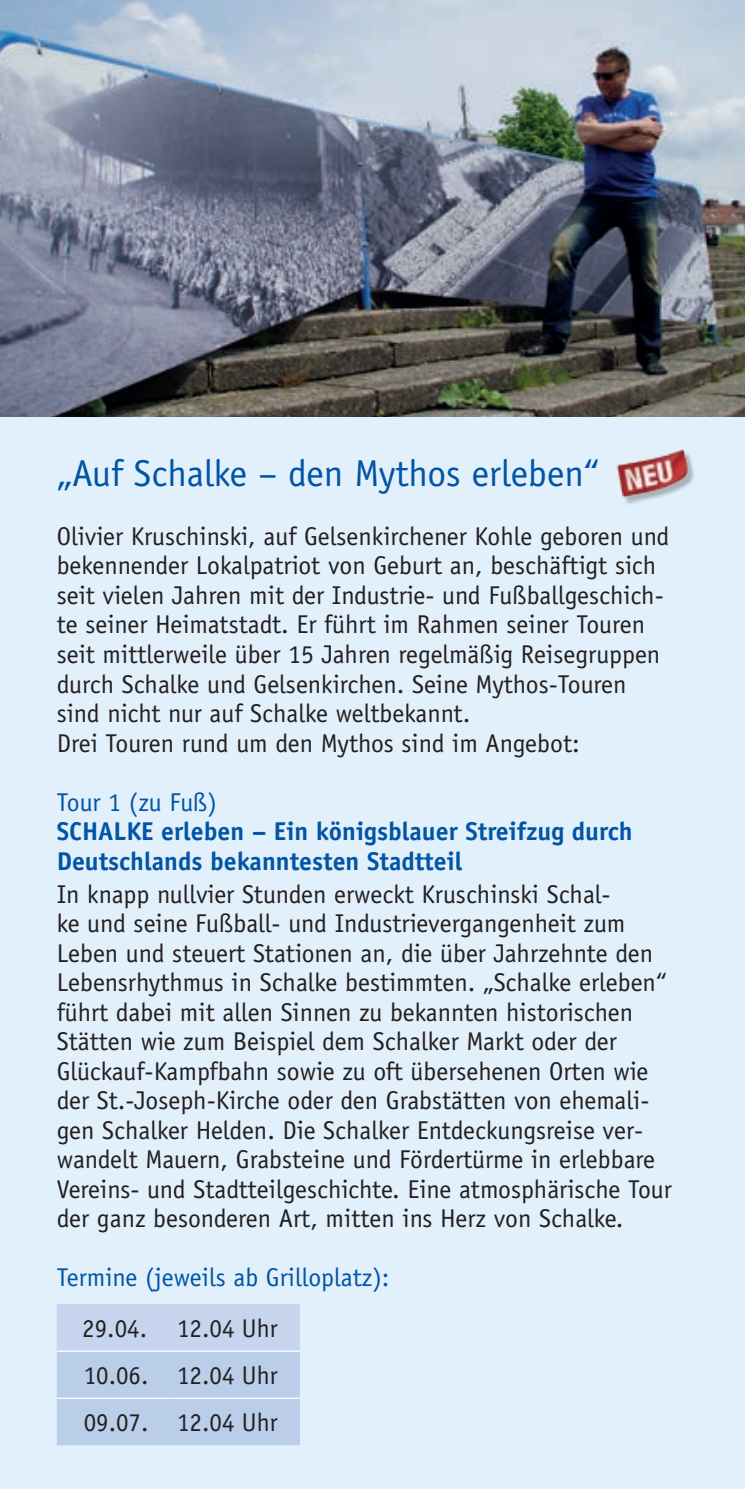
<style>
.page{position:relative;width:745px;height:1489px;background:#fff}
.page>*{position:absolute;margin:0;border:0;box-sizing:border-box;transform-origin:0 0}
.t1{font:37.5px "Officina Sans Std";color:#0154a6}
.t2{font:25.75px/29.5px "Officina Sans Std";color:#231f20}
.t3{font:700 25.75px/29.5px "Officina Sans Std";color:#0154a6}
.t4{font:25.75px "Officina Sans Std";color:#0154a6}
</style>
<div class="page">
<div style="left:0;top:0;width:744px;height:1488px;background:#e1f0fa"></div>
<svg style="left:57px;top:1304px;width:243px;height:140px;background:#bed0ea"></svg>
<hr style="left:57px;top:1350px;width:114px;height:1px;background:#fff">
<hr style="left:171px;top:1350px;width:129px;height:1px;background:#fff">
<hr style="left:57px;top:1397px;width:114px;height:1px;background:#fff">
<hr style="left:171px;top:1397px;width:129px;height:1px;background:#fff">
<img style="left:0;top:0;width:744px;height:417px">
<img style="left:616px;top:449px;width:78px;height:55px">
<h1 class="t1" style="left:57px;top:451px;width:543px">„Auf Schalke – den Mythos erleben“</h1>
<p class="t2" style="left:57px;top:521px;width:614px">Olivier Kruschinski, auf Gelsenkirchener Kohle geboren und bekennender Lokalpatriot von Geburt an, beschäftigt sich seit vielen Jahren mit der Industrie- und Fußballgeschich&shy;te seiner Heimatstadt. Er führt im Rahmen seiner Touren seit mittlerweile über 15 Jahren regelmäßig Reisegruppen durch Schalke und Gelsenkirchen. Seine Mythos-Touren sind nicht nur auf Schalke weltbekannt.<br>Drei Touren rund um den Mythos sind im Angebot:</p>
<p class="t4" style="left:57px;top:786px;width:162px">Tour 1 (zu Fuß)</p>
<p class="t3" style="left:57px;top:816px;width:577px">SCHALKE erleben – Ein königsblauer Streifzug durch<br>Deutschlands bekanntesten Stadtteil</p>
<p class="t2" style="left:57px;top:879px;width:616px">In knapp nullvier Stunden erweckt Kruschinski Schal-<br>ke und seine Fußball- und Industrievergangenheit zum Leben und steuert Stationen an, die über Jahrzehnte den Lebensrhythmus in Schalke bestimmten. „Schalke erleben“ führt dabei mit allen Sinnen zu bekannten historischen Stätten wie zum Beispiel dem Schalker Markt oder der Glückauf-Kampfbahn sowie zu oft übersehenen Orten wie der St.-Joseph-Kirche oder den Grabstätten von ehemali&shy;gen Schalker Helden. Die Schalker Entdeckungsreise ver&shy;wandelt Mauern, Grabsteine und Fördertürme in erlebbare Vereins- und Stadtteilgeschichte. Eine atmosphärische Tour der ganz besonderen Art, mitten ins Herz von Schalke.</p>
<p class="t4" style="left:57px;top:1262px;width:334px">Termine (jeweils ab Grilloplatz):</p>
<p class="t2" style="left:82px;top:1304px;width:197px;line-height:47px;text-align:justify">29.04. 12.04 Uhr 10.06. 12.04 Uhr 09.07. 12.04 Uhr</p>
</div>
